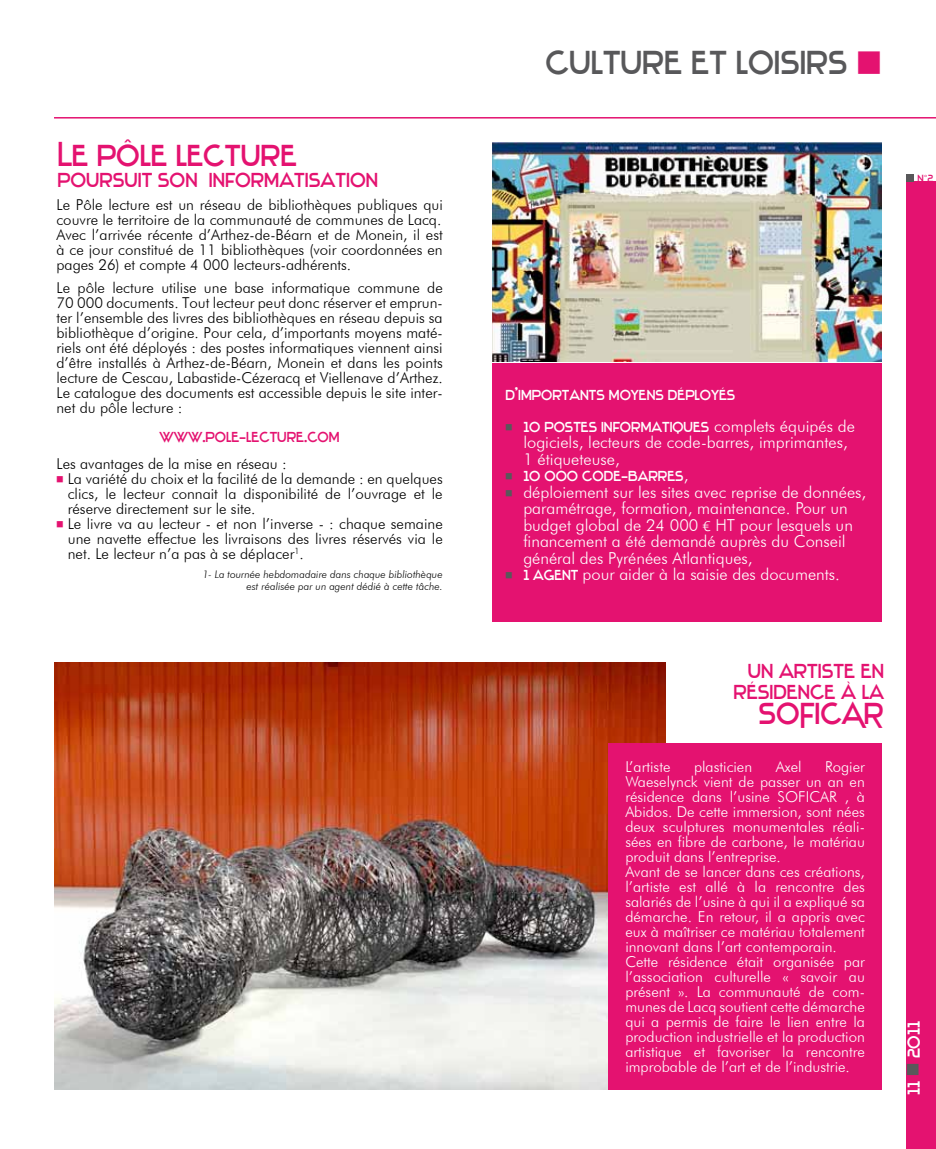
<style>
.page{position:relative;width:936px;height:1149px;background:#fff}
.page>*{position:absolute;margin:0;border:0;box-sizing:border-box;transform-origin:0 0}
.t1{font:34.5px "Stentiga";color:#58585a}
.t2{font:31.5px "Stentiga";color:#e41270}
.t3{font:21px/21px "Stentiga";color:#e41270;text-align:right}
.t4{font:18px "Stentiga";color:#fff}
.t5{font:300 16.5px/16.5px "Futura BT";color:#fff}
.t6{font:300 15px/15px "Futura BT";color:#000;text-align:justify}
.t7{font:300 15px/15px "Futura BT";color:#fff}
.t8{font:15px "Stentiga";color:#fff}
.t9{font:15px "Stentiga";color:#e41270}
.t10{font:10.8px "Stentiga";color:#e41270}
.t11{font:italic 300 10.5px/12px "Futura BT";color:#000;text-align:right}
.s1{font-family:"Stentiga";font-weight:400;font-size:12px;color:#e41270}
.s2{font-size:43.5px;color:#e41270}
.s3{font-family:"Segan";font-weight:300;font-size:10.2px}
.s4{font-size:12px;color:#58585a}
.s5{font-family:"Futura BT";font-weight:300;font-size:16.5px}
.s6{font-family:"Stentiga";font-weight:400;font-size:12px;color:#58585a}
.s7{font-family:"Segan";font-size:15px}
.s8{font-family:"Stentiga";font-weight:400;font-size:15px}
.s9{font-size:22.5px;color:#58585a}
</style>
<div class="page">
<img style="left:54px;top:662px;width:611px;height:427px">
<div style="left:608px;top:742px;width:273px;height:347px;background:#e41270"></div>
<div style="left:492px;top:362px;width:389px;height:259px;background:#e41270"></div>
<img style="left:492px;top:142px;width:389px;height:219px">
<hr style="left:54px;top:117px;width:881px;height:1px;background:#e41270">
<div style="left:906px;top:181px;width:29px;height:967px;background:#e41270"></div>
<div style="left:906px;top:174px;width:8px;height:7px;background:#58585a"></div>
<h2 class="t2" style="left:58px;top:138px;width:241px">Le pôle lecture</h2>
<h3 class="t3" style="left:58px;top:169px;width:322px">poursuit son informatisation</h3>
<p class="t6" style="left:56px;top:197px;width:388px">Le Pôle lecture est un réseau de bibliothèques publiques qui couvre le territoire de la communauté de communes de Lacq.<br>Avec l’arrivée récente d’Arthez-de-Béarn et de Monein, il est à ce jour constitué de 11 bibliothèques (voir coordonnées en pages 26) et compte 4 000 lecteurs-adhérents.</p>
<p class="t6" style="left:56px;top:280px;width:388px">Le pôle lecture utilise une base informatique commune de 70 000 documents. Tout lecteur peut donc réserver et emprun&shy;ter l’ensemble des livres des bibliothèques en réseau depuis sa bibliothèque d’origine. Pour cela, d’importants moyens maté&shy;riels ont été déployés : des postes informatiques viennent ainsi d’être installés à Arthez-de-Béarn, Monein et dans les points lecture de Cescau, Labastide-Cézeracq et Viellenave d’Arthez.<br>Le catalogue des documents est accessible depuis le site inter&shy;net du pôle lecture :</p>
<p class="t9" style="left:160px;top:428px;width:181px">www.pole-lecture.com</p>
<p class="t6" style="left:56px;top:455px;width:232px">Les avantages de la mise en réseau :</p>
<p class="t6" style="left:68px;top:470px;width:376px;text-indent:-11px"><span class="s1">•</span> La variété du choix et la facilité de la demande : en quelques clics, le lecteur connait la disponibilité de l’ouvrage et le réserve directement sur le site.</p>
<p class="t6" style="left:68px;top:515px;width:376px;text-indent:-11px"><span class="s1">•</span> Le livre va au lecteur - et non l’inverse - : chaque semaine une navette effectue les livraisons des livres réservés via le net. Le lecteur n’a pas à se déplacer<sup>1</sup>.</p>
<p class="t11" style="left:203px;top:568px;width:241px">1- La tournée hebdomadaire dans chaque bibliothèque est réalisée par un agent dédié à cette tâche.</p>
<h1 class="t1" style="left:545px;top:44px;width:338px">culture et loisirs <span class="s2">•</span></h1>
<p class="t10" style="left:917px;top:172px;width:18px">n<span class="s3">°</span>2</p>
<p class="t8" style="left:505px;top:386px;width:231px">d’importants moyens déployés</p>
<p class="t8" style="left:505px;top:418px;width:351px"><span class="s4">•</span> 10 postes informatiques <span class="s5">complets équipés de</span></p>
<p class="t5" style="left:523px;top:434px;width:326px">logiciels, lecteurs de code-barres, imprimantes,<br>1 étiqueteuse,</p>
<p class="t8" style="left:505px;top:467px;width:184px"><span class="s4">•</span> 10 000 code-barres<span class="s5">,</span></p>
<p class="t5" style="left:523px;top:483px;width:344px;text-indent:-18px"><span class="s6">•</span> déploiement sur les sites avec reprise de données, paramétrage, formation, maintenance. Pour un budget global de 24 000 <span class="s7">€</span> HT pour lesquels un financement a été demandé auprès du Conseil général des Pyrénées Atlantiques,</p>
<p class="t5" style="left:505px;top:566px;width:336px"><span class="s6">•</span> <span class="s8">1 agent</span> pour aider à la saisie des documents.</p>
<h3 class="t3" style="left:733px;top:660px;width:152px">Un artiste en résidence à la</h3>
<h2 class="t2" style="left:758px;top:696px;width:127px">SOFICAR</h2>
<p class="t7" style="left:625px;top:758px;width:47px">L’artiste</p>
<p class="t7" style="left:694px;top:758px;width:60px">plasticien</p>
<p class="t7" style="left:775px;top:758px;width:27px">Axel</p>
<p class="t7" style="left:625px;top:758px;width:241px;text-indent:200px">Rogier Waeselynck vient de passer un an en résidence dans l’usine SOFICAR , à Abidos. De cette immersion, sont nées deux sculptures monumentales réali&shy;sées en fibre de carbone, le matériau produit dans l’entreprise.<br>Avant de se lancer dans ces créations, l’artiste est allé à la rencontre des salariés de l’usine à qui il a expliqué sa démarche. En retour, il a appris avec eux à maîtriser ce matériau totalement innovant dans l’art contemporain.<br>Cette résidence était organisée par l’association culturelle « savoir au présent ». La communauté de com&shy;munes de Lacq soutient cette démarche qui a permis de faire le lien entre la production industrielle et la production artistique et favoriser la rencontre improbable de l’art et de l’industrie.</p>
<p class="t4" style="left:903px;top:1094px;width:75px;rotate:-90deg">11 <span class="s9">•</span> 2011</p>
</div>
